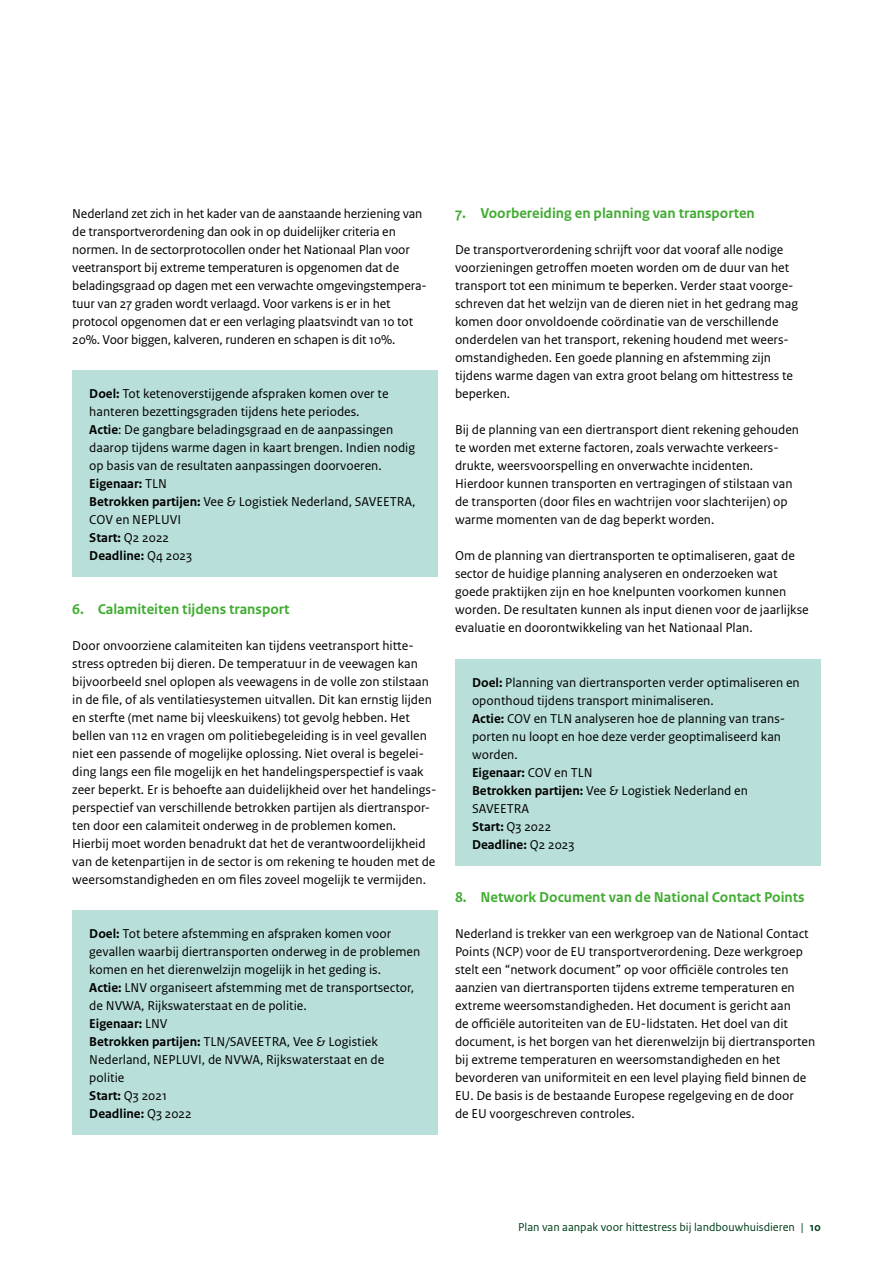
<style>
.page{position:relative;width:893px;height:1263px;background:#fff}
.page>*{position:absolute;margin:0;border:0;box-sizing:border-box;transform-origin:0 0}
._05_RO_Alineakop_San{font:700 15px "Rijksoverheid Sans Text";color:#41ac32}
._10_RO_Broodtekst_Se{font:13.5px/18px "Rijksoverheid Sans Text";color:#000}
._21_RO_Kader_Broodte{font:13.5px/18px "Rijksoverheid Sans Text";color:#000}
._21_RO_Kader_Broodte-2{font:700 13.5px "Rijksoverheid Sans Text";color:#000}
.t1{font:12px "Rijksoverheid Sans Text";color:#003f1a}
.s1{font-weight:700}
.s2{font-weight:400}
</style>
<div class="page">
<div style="left:72px;top:370px;width:366px;height:207px;background:#b8dfd9"></div>
<div style="left:72px;top:910px;width:366px;height:225px;background:#b8dfd9"></div>
<div style="left:455px;top:659px;width:366px;height:207px;background:#b8dfd9"></div>
<p class="_10_RO_Broodtekst_Se" style="left:72px;top:205px;width:356px">Nederland zet zich in het kader van de aanstaande herziening van de transportverordening dan ook in op duidelijker criteria en normen. In de sectorprotocollen onder het Nationaal Plan voor veetransport bij extreme temperaturen is opgenomen dat de beladingsgraad op dagen met een verwachte omgevingstempera&shy;tuur van 27 graden wordt verlaagd. Voor varkens is er in het protocol opgenomen dat er een verlaging plaatsvindt van 10 tot 20%. Voor biggen, kalveren, runderen en schapen is dit 10%.</p>
<p class="_21_RO_Kader_Broodte" style="left:89px;top:385px;width:301px"><span class="s1">Doel:</span> Tot ketenoverstijgende afspraken komen over te hanteren bezettingsgraden tijdens hete periodes.</p>
<p class="_21_RO_Kader_Broodte" style="left:89px;top:421px;width:327px"><span class="s1">Actie</span>: De gangbare beladingsgraad en de aanpassingen daarop tijdens warme dagen in kaart brengen. Indien nodig op basis van de resultaten aanpassingen doorvoeren.</p>
<p class="_21_RO_Kader_Broodte-2" style="left:89px;top:476px;width:79px">Eigenaar: <span class="s2">TLN</span></p>
<p class="_21_RO_Kader_Broodte" style="left:89px;top:493px;width:328px"><span class="s1">Betrokken partijen:</span> Vee &amp; Logistiek Nederland, SAVEETRA,<br>COV en NEPLUVI</p>
<p class="_21_RO_Kader_Broodte-2" style="left:89px;top:530px;width:81px">Start: <span class="s2">Q2 2022</span></p>
<p class="_21_RO_Kader_Broodte-2" style="left:89px;top:548px;width:104px">Deadline: <span class="s2">Q4 2023</span></p>
<p class="_05_RO_Alineakop_San" style="left:72px;top:600px;width:219px">6. Calamiteiten tijdens transport</p>
<p class="_10_RO_Broodtekst_Se" style="left:72px;top:637px;width:366px">Door onvoorziene calamiteiten kan tijdens veetransport hitte&shy;stress optreden bij dieren. De temperatuur in de veewagen kan bijvoorbeeld snel oplopen als veewagens in de volle zon stilstaan in de file, of als ventilatiesystemen uitvallen. Dit kan ernstig lijden en sterfte (met name bij vleeskuikens) tot gevolg hebben. Het bellen van 112 en vragen om politiebegeleiding is in veel gevallen niet een passende of mogelijke oplossing. Niet overal is begelei&shy;ding langs een file mogelijk en het handelingsperspectief is vaak zeer beperkt. Er is behoefte aan duidelijkheid over het handelings&shy;perspectief van verschillende betrokken partijen als diertranspor&shy;ten door een calamiteit onderweg in de problemen komen.<br>Hierbij moet worden benadrukt dat het de verantwoordelijkheid van de ketenpartijen in de sector is om rekening te houden met de weersomstandigheden en om files zoveel mogelijk te vermijden.</p>
<p class="_21_RO_Kader_Broodte" style="left:89px;top:925px;width:332px"><span class="s1">Doel:</span> Tot betere afstemming en afspraken komen voor gevallen waarbij diertransporten onderweg in de problemen komen en het dierenwelzijn mogelijk in het geding is.</p>
<p class="_21_RO_Kader_Broodte" style="left:89px;top:979px;width:326px"><span class="s1">Actie:</span> LNV organiseert afstemming met de transportsector, de NVWA, Rijkswaterstaat en de politie.</p>
<p class="_21_RO_Kader_Broodte-2" style="left:89px;top:1016px;width:80px">Eigenaar: <span class="s2">LNV</span></p>
<p class="_21_RO_Kader_Broodte" style="left:89px;top:1033px;width:297px"><span class="s1">Betrokken partijen:</span> TLN/SAVEETRA, Vee &amp; Logistiek<br>Nederland, NEPLUVI, de NVWA, Rijkswaterstaat en de politie</p>
<p class="_21_RO_Kader_Broodte-2" style="left:89px;top:1088px;width:79px">Start: <span class="s2">Q3 2021</span></p>
<p class="_21_RO_Kader_Broodte-2" style="left:89px;top:1106px;width:104px">Deadline: <span class="s2">Q3 2022</span></p>
<p class="_05_RO_Alineakop_San" style="left:455px;top:204px;width:301px">7. Voorbereiding en planning van transporten</p>
<p class="_10_RO_Broodtekst_Se" style="left:455px;top:241px;width:344px">De transportverordening schrijft voor dat vooraf alle nodige voorzieningen getroffen moeten worden om de duur van het transport tot een minimum te beperken. Verder staat voorge&shy;schreven dat het welzijn van de dieren niet in het gedrang mag komen door onvoldoende coördinatie van de verschillende onderdelen van het transport, rekening houdend met weers&shy;omstandigheden. Een goede planning en afstemming zijn tijdens warme dagen van extra groot belang om hittestress te beperken.</p>
<p class="_10_RO_Broodtekst_Se" style="left:455px;top:421px;width:346px">Bij de planning van een diertransport dient rekening gehouden te worden met externe factoren, zoals verwachte verkeers&shy;drukte, weersvoorspelling en onverwachte incidenten.<br>Hierdoor kunnen transporten en vertragingen of stilstaan van de transporten (door files en wachtrijen voor slachterijen) op warme momenten van de dag beperkt worden.</p>
<p class="_10_RO_Broodtekst_Se" style="left:455px;top:547px;width:355px">Om de planning van diertransporten te optimaliseren, gaat de sector de huidige planning analyseren en onderzoeken wat goede praktijken zijn en hoe knelpunten voorkomen kunnen worden. De resultaten kunnen als input dienen voor de jaarlijkse evaluatie en doorontwikkeling van het Nationaal Plan.</p>
<p class="_21_RO_Kader_Broodte" style="left:472px;top:674px;width:329px"><span class="s1">Doel:</span> Planning van diertransporten verder optimaliseren en oponthoud tijdens transport minimaliseren.</p>
<p class="_21_RO_Kader_Broodte" style="left:472px;top:710px;width:315px"><span class="s1">Actie:</span> COV en TLN analyseren hoe de planning van trans&shy;porten nu loopt en hoe deze verder geoptimaliseerd kan worden.</p>
<p class="_21_RO_Kader_Broodte-2" style="left:472px;top:765px;width:122px">Eigenaar: <span class="s2">COV en TLN</span></p>
<p class="_21_RO_Kader_Broodte" style="left:472px;top:782px;width:277px"><span class="s1">Betrokken partijen:</span> Vee &amp; Logistiek Nederland en<br>SAVEETRA</p>
<p class="_21_RO_Kader_Broodte-2" style="left:472px;top:819px;width:81px">Start: <span class="s2">Q3 2022</span></p>
<p class="_21_RO_Kader_Broodte-2" style="left:472px;top:837px;width:104px">Deadline: <span class="s2">Q2 2023</span></p>
<p class="_05_RO_Alineakop_San" style="left:455px;top:888px;width:351px">8. Network Document van de National Contact Points</p>
<p class="_10_RO_Broodtekst_Se" style="left:455px;top:925px;width:362px">Nederland is trekker van een werkgroep van de National Contact Points (NCP) voor de EU transportverordening. Deze werkgroep stelt een “network document” op voor officiële controles ten aanzien van diertransporten tijdens extreme temperaturen en extreme weersomstandigheden. Het document is gericht aan<br>de officiële autoriteiten van de EU-lidstaten. Het doel van dit document, is het borgen van het dierenwelzijn bij diertransporten bij extreme temperaturen en weersomstandigheden en het bevorderen van uniformiteit en een level playing field binnen de EU. De basis is de bestaande Europese regelgeving en de door<br>de EU voorgeschreven controles.</p>
<p class="t1" style="left:518px;top:1220px;width:304px">Plan van aanpak voor hittestress bij landbouwhuisdieren | <span class="s1">10</span></p>
</div>
